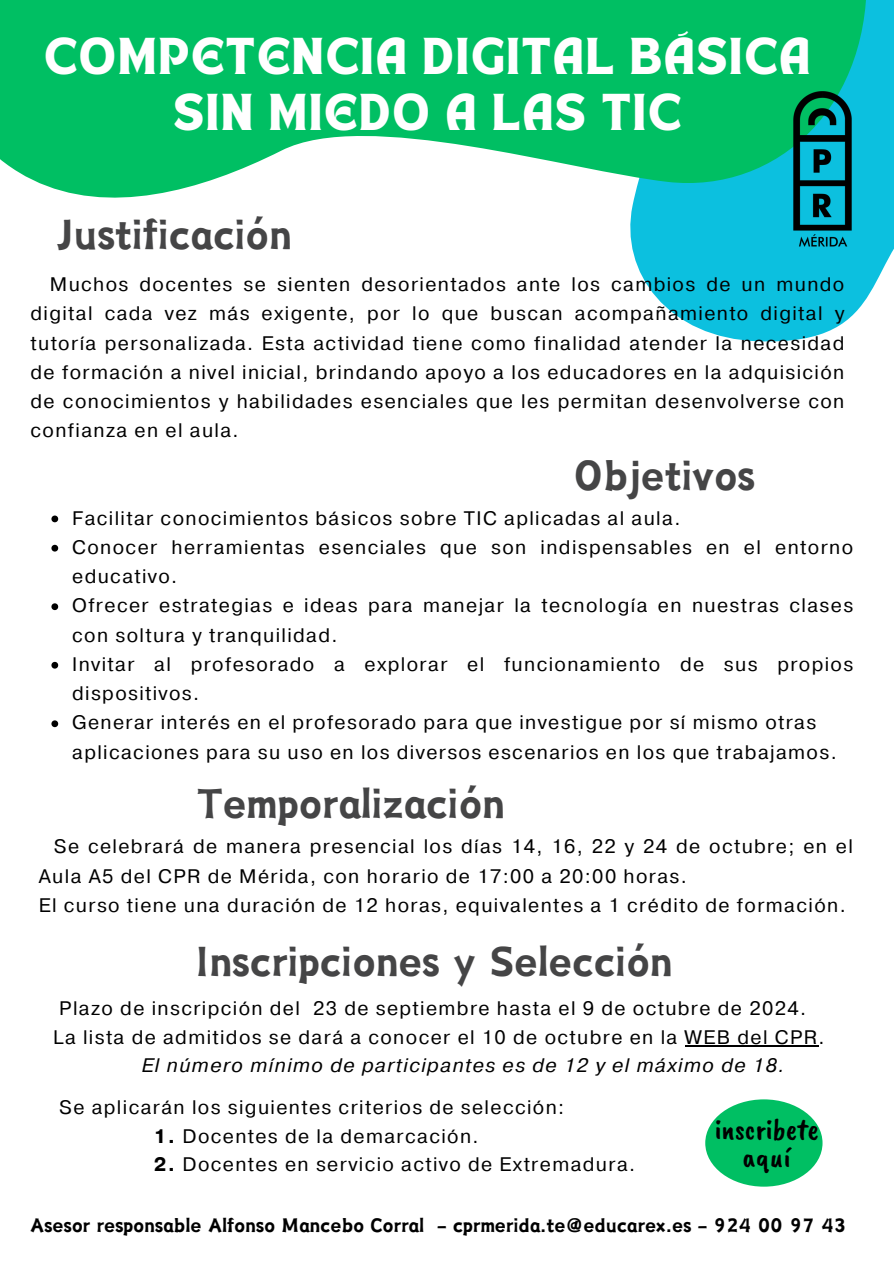
<style>
.page{position:relative;width:894px;height:1264px;background:#fff}
.page>*{position:absolute;margin:0;border:0;box-sizing:border-box;transform-origin:0 0}
.t1{font:45px "Canva Joy Hei";color:#454546}
.t2{font:37.5px/56.2px "TANHEADLINE";letter-spacing:.07em;color:#fff;text-align:center}
.t3{font:29.85px/28.2px "Caveat Brush";color:#000;text-align:center}
.t4{font:21px "Canva Joy Hei";color:#000}
.t5{font:19.5px/29.2px "Pragmatica";letter-spacing:.07em;color:#000}
.t6{font:italic 19.5px "Pragmatica";letter-spacing:.07em;color:#000}
.s1{font-weight:700}
</style>
<div class="page">
<svg style="left:638px;top:269px;width:245px;height:73px;fill:#0cc0df"></svg>
<svg style="left:0;top:0;width:893px;height:269px;fill:#00bf63"></svg>
<img style="left:751px;top:68px;width:142px;height:202px">
<svg style="left:51px;top:515px;width:7px;height:7px"></svg>
<svg style="left:51px;top:545px;width:7px;height:6px"></svg>
<svg style="left:51px;top:603px;width:7px;height:7px"></svg>
<svg style="left:51px;top:662px;width:7px;height:6px"></svg>
<svg style="left:51px;top:720px;width:7px;height:7px"></svg>
<hr style="left:684px;top:1045px;width:134px;height:1px;background:#000">
<div style="left:705px;top:1099px;width:117px;height:87px;background:#00bf63;border-radius:50%"></div>
<h1 class="t2" style="left:44px;top:32px;width:766px">COMPETENCIA DIGITAL BÁSICA<br>SIN MIEDO A LAS TIC</h1>
<p class="t1" style="left:57px;top:213px;width:236px">Justificación</p>
<p class="t5" style="left:31px;top:270px;width:815px;text-align:justify;text-indent:19px">Muchos docentes se sienten desorientados ante los cambios de un mundo digital cada vez más exigente, por lo que buscan acompañamiento digital y tutoría personalizada. Esta actividad tiene como finalidad atender la necesidad de formación a nivel inicial, brindando apoyo a los educadores en la adquisición de conocimientos y habilidades esenciales que les permitan desenvolverse con confianza en el aula.</p>
<h1 class="t1" style="left:573px;top:453px;width:183px">Objetivos</h1>
<h2 class="t5" style="left:72px;top:504px;width:609px">Facilitar conocimientos básicos sobre TIC aplicadas al aula.</h2>
<p class="t5" style="left:72px;top:533px;width:782px">Conocer herramientas esenciales que son indispensables en el entorno educativo.</p>
<h1 class="t5" style="left:72px;top:591px;width:782px">Ofrecer estrategias e ideas para manejar la tecnología en nuestras clases con soltura y tranquilidad.</h1>
<p class="t5" style="left:72px;top:650px;width:782px">Invitar al profesorado a explorar el funcionamiento de sus propios dispositivos.</p>
<p class="t5" style="left:72px;top:708px;width:765px">Generar interés en el profesorado para que investigue por sí mismo otras aplicaciones para su uso en los diversos escenarios en los que trabajamos.</p>
<p class="t1" style="left:197px;top:781px;width:309px">Temporalización</p>
<p class="t5" style="left:39px;top:832px;width:815px;text-indent:15px">Se celebrará de manera presencial los días 14, 16, 22 y 24 de octubre; en el<br>Aula A5 del CPR de Mérida, con horario de 17:00 a 20:00 horas.</p>
<p class="t5" style="left:39px;top:891px;width:808px">El curso tiene una duración de 12 horas, equivalentes a 1 crédito de formación.</p>
<p class="t1" style="left:195px;top:940px;width:478px">Inscripciones y Selección</p>
<h1 class="t5" style="left:59px;top:994px;width:748px">Plazo de inscripción del 23 de septiembre hasta el 9 de octubre de 2024.</h1>
<p class="t5" style="left:53px;top:1023px;width:772px">La lista de admitidos se dará a conocer el 10 de octubre en la WEB del CPR.</p>
<p class="t6" style="left:142px;top:1052px;width:644px">El número mínimo de participantes es de 12 y el máximo de 18.</p>
<p class="t5" style="left:59px;top:1093px;width:506px">Se aplicarán los siguientes criterios de selección:</p>
<p class="t5" style="left:154px;top:1122px;width:326px"><span class="s1">1.</span> Docentes de la demarcación.</p>
<p class="t5" style="left:154px;top:1150px;width:483px"><span class="s1">2.</span> Docentes en servicio activo de Extremadura.</p>
<p class="t3" style="left:714px;top:1114px;width:106px">inscribete aquí</p>
<p class="t4" style="left:30px;top:1215px;width:817px">Asesor responsable Alfonso Mancebo Corral - cprmerida.te@educarex.es - 924 00 97 43</p>
</div>
